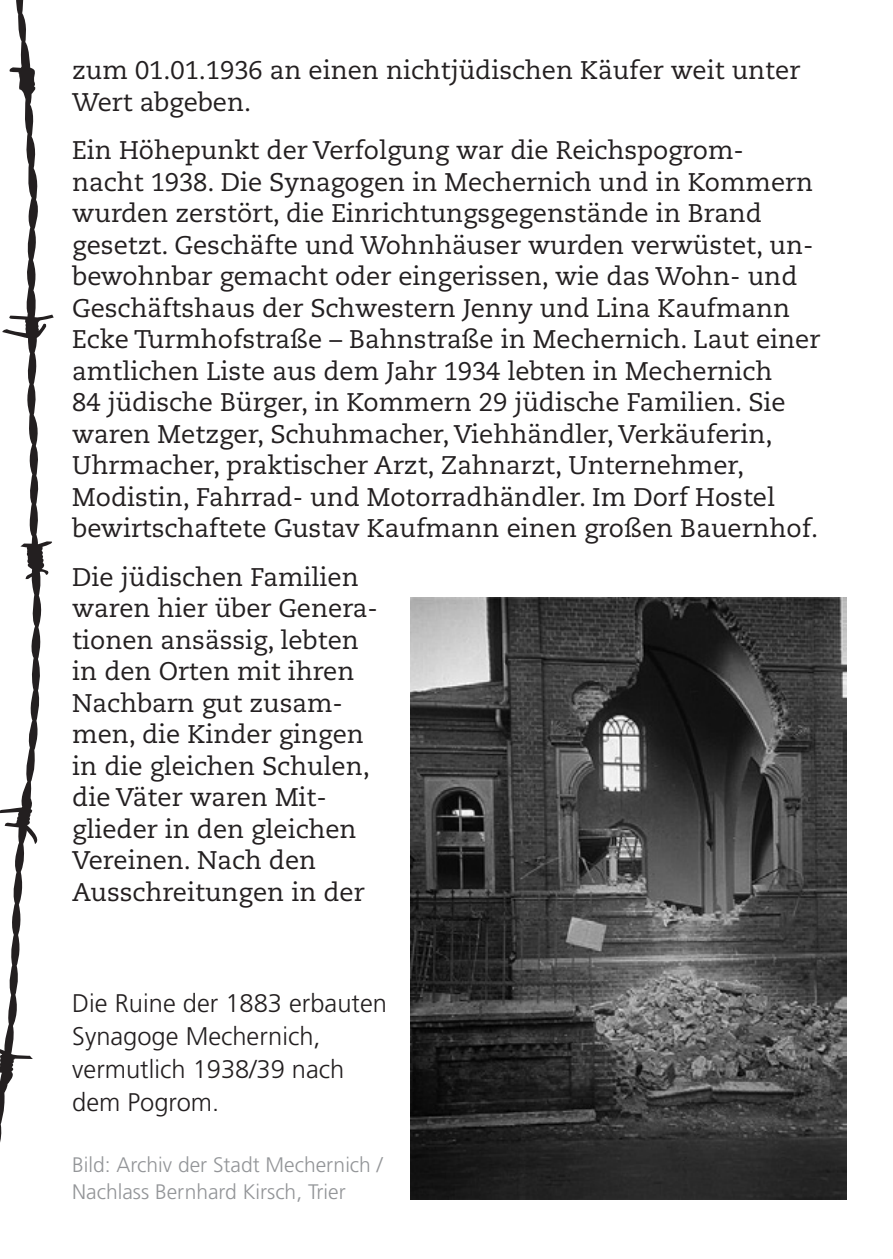
<style>
.page{position:relative;width:893px;height:1259px;background:#fff}
.page>*{position:absolute;margin:0;border:0;box-sizing:border-box;transform-origin:0 0}
.t1{font:25.5px/31.5px "Caecilia LT Std";color:#231f20}
.t2{font:300 25.5px/33px "Frutiger LT Pro";color:#231f20}
.t3{font:300 21px/27px "Frutiger LT Pro";color:#939598}
</style>
<div class="page">
<svg style="left:0;top:0;width:54px;height:1143px"></svg>
<img style="left:410px;top:597px;width:436px;height:602px">
<p class="t1" style="left:72px;top:55px;width:729px">zum 01.01.1936 an einen nichtjüdischen Käufer weit unter<br>Wert abgeben.</p>
<p class="t1" style="left:72px;top:135px;width:749px">Ein Höhepunkt der Verfolgung war die Reichspogrom&shy;nacht 1938. Die Synagogen in Mechernich und in Kommern wurden zerstört, die Einrichtungsgegenstände in Brand gesetzt. Geschäfte und Wohnhäuser wurden verwüstet, un&shy;bewohnbar gemacht oder eingerissen, wie das Wohn- und Geschäftshaus der Schwestern Jenny und Lina Kaufmann Ecke Turmhofstraße – Bahnstraße in Mechernich. Laut einer amtlichen Liste aus dem Jahr 1934 lebten in Mechernich<br>84 jüdische Bürger, in Kommern 29 jüdische Familien. Sie waren Metzger, Schuhmacher, Viehhändler, Verkäuferin, Uhrmacher, praktischer Arzt, Zahnarzt, Unternehmer, Modistin, Fahrrad- und Motorradhändler. Im Dorf Hostel bewirtschaftete Gustav Kaufmann einen großen Bauernhof.</p>
<p class="t1" style="left:72px;top:561px;width:307px">Die jüdischen Familien waren hier über Genera&shy;tionen ansässig, lebten in den Orten mit ihren<br>Nachbarn gut zusam&shy;men, die Kinder gingen in die gleichen Schulen, die Väter waren Mit&shy;glieder in den gleichen<br>Vereinen. Nach den<br>Ausschreitungen in der</p>
<p class="t2" style="left:72px;top:987px;width:316px">Die Ruine der 1883 erbauten<br>Synagoge Mechernich, vermutlich 1938/39 nach dem Pogrom.</p>
<p class="t3" style="left:72px;top:1151px;width:312px">Bild: Archiv der Stadt Mechernich /<br>Nachlass Bernhard Kirsch, Trier</p>
</div>
